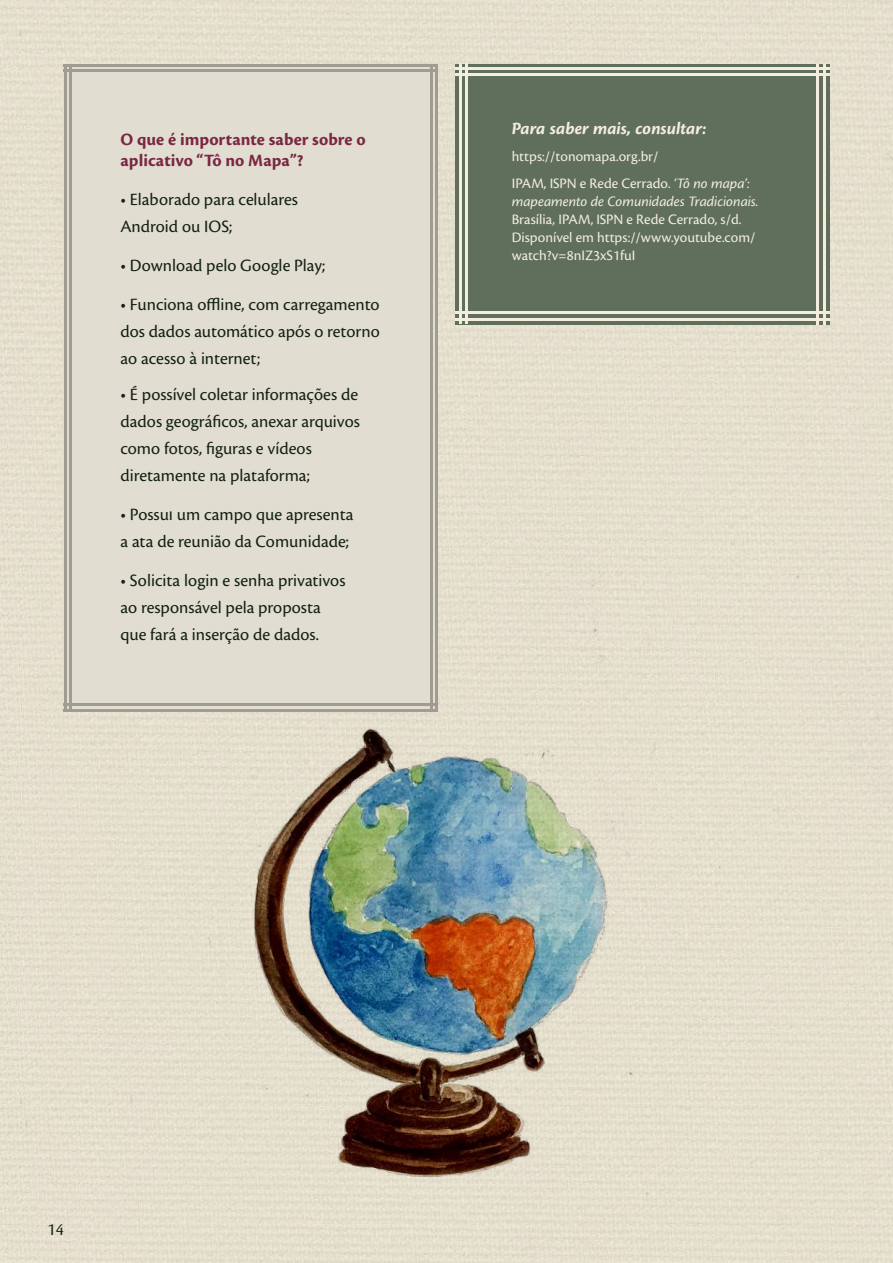
<style>
.page{position:relative;width:893px;height:1263px;background:#e5dfce}
.page>*{position:absolute;margin:0;border:0;box-sizing:border-box;transform-origin:0 0}
.t1{font:18px/27px "Cronos Pro";color:#142213}
.t2{font:700 18px/21px "Cronos Pro";letter-spacing:.005em;color:#7b2744}
.t3{font:italic 700 18px "Cronos Pro";letter-spacing:-.005em;color:#f4edde}
.t4{font:18px "Cronos Pro Disp";color:#142213}
.t5{font:15px/18px "Cronos Pro";color:#f4edde}
.t6{font:italic 15px "Cronos Pro";color:#f4edde}
.s1{color:#142215}
.s2{font-style:italic}
</style>
<div class="page">
<div style="left:64px;top:64px;width:374px;height:647px;background:#e1ded1"></div>
<hr style="left:430px;top:64px;width:3px;height:647px;background:#a19c91">
<hr style="left:435px;top:64px;width:3px;height:647px;background:#a19c91">
<hr style="left:64px;top:64px;width:2px;height:647px;background:#a19c91">
<hr style="left:69px;top:64px;width:3px;height:647px;background:#a19c91">
<hr style="left:64px;top:64px;width:374px;height:2px;background:#a19c91">
<hr style="left:64px;top:69px;width:374px;height:3px;background:#a19c91">
<hr style="left:64px;top:704px;width:374px;height:2px;background:#a19c91">
<hr style="left:64px;top:709px;width:374px;height:2px;background:#a19c91">
<div style="left:455px;top:64px;width:374px;height:260px;background:#5f6f5c"></div>
<hr style="left:455px;top:67px;width:374px;height:3px;background:#f4edde">
<hr style="left:455px;top:74px;width:374px;height:2px;background:#f4edde">
<hr style="left:455px;top:311px;width:374px;height:3px;background:#f4edde">
<hr style="left:455px;top:318px;width:374px;height:2px;background:#f4edde">
<hr style="left:823px;top:64px;width:2px;height:260px;background:#f4edde">
<hr style="left:816px;top:64px;width:3px;height:260px;background:#f4edde">
<hr style="left:465px;top:64px;width:3px;height:260px;background:#f4edde">
<hr style="left:459px;top:64px;width:2px;height:260px;background:#f4edde">
<img style="left:217px;top:711px;width:442px;height:482px">
<p class="t2" style="left:120px;top:129px;width:247px">O que é importante saber sobre o aplicativo “Tô no Mapa”?</p>
<p class="t1" style="left:120px;top:185px;width:179px"><span class="s1">•</span> Elaborado para celulares<br>Android ou IOS;</p>
<p class="t1" style="left:120px;top:251px;width:206px"><span class="s1">•</span> Download pelo Google Play;</p>
<p class="t1" style="left:120px;top:290px;width:261px;text-align:justify"><span class="s1">•</span> Funciona offline, com carregamento dos dados automático após o retorno ao acesso à internet;</p>
<p class="t1" style="left:120px;top:380px;width:241px"><span class="s1">•</span> É possível coletar informações de dados geográficos, anexar arquivos como fotos, figuras e vídeos diretamente na plataforma;</p>
<p class="t1" style="left:120px;top:500px;width:235px"><span class="s1">•</span> Possui um campo que apresenta a ata de reunião da Comunidade;</p>
<p class="t1" style="left:120px;top:566px;width:226px"><span class="s1">•</span> Solicita login e senha privativos ao responsável pela proposta que fará a inserção de dados.</p>
<p class="t3" style="left:512px;top:118px;width:196px">Para saber mais, consultar:</p>
<p class="t5" style="left:512px;top:143px;width:239px;line-height:27px">https://tonomapa.org.br/<br>IPAM, ISPN e Rede Cerrado. <span class="s2">‘Tô no mapa’:</span></p>
<p class="t6" style="left:512px;top:192px;width:248px">mapeamento de Comunidades Tradicionais.</p>
<p class="t5" style="left:512px;top:210px;width:245px">Brasília, IPAM, ISPN e Rede Cerrado, s/d.<br>Disponível em https://www.youtube.com/ watch?v=8nIZ3xS1fuI</p>
<p class="t4" style="left:48px;top:1219px;width:18px">14</p>
</div>
